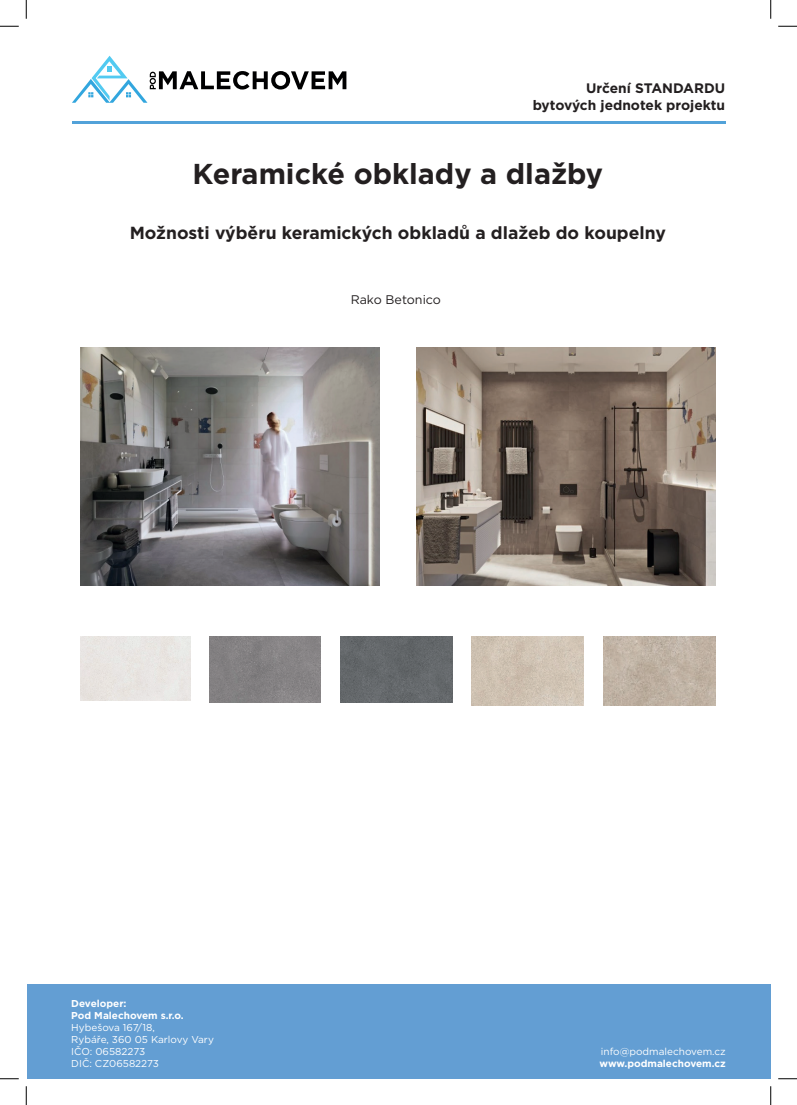
<style>
.page{position:relative;width:797px;height:1105px;background:#fff}
.page>*{position:absolute;margin:0;border:0;box-sizing:border-box;transform-origin:0 0}
.t1{font:700 28.75px "Gotham";color:#231f20}
.t2{font:700 17.5px "Gotham";color:#231f20}
.t3{font:700 13.75px/16.5px "Gotham";color:#231f20;text-align:right}
.t4{font:12.5px "Gotham";color:#231f20}
.t5{font:10px/12px "Gotham";color:#fff}
.t6{font:700 10px/12px "Gotham";color:#fff}
</style>
<div class="page">
<div style="left:27px;top:984px;width:743px;height:95px;background:#639ed3"></div>
<hr style="left:72px;top:122px;width:653px;height:2px;background:#52a2d9">
<svg style="left:72px;top:56px;width:274px;height:47px"></svg>
<img style="left:80px;top:348px;width:300px;height:237px">
<img style="left:416px;top:348px;width:299px;height:237px">
<div style="left:80px;top:636px;width:110px;height:64px;background:#e8e5e2"></div>
<img style="left:210px;top:636px;width:111px;height:66px">
<div style="left:340px;top:636px;width:112px;height:66px;background:#64686b"></div>
<img style="left:471px;top:636px;width:112px;height:69px">
<img style="left:603px;top:636px;width:112px;height:69px">
<svg style="left:0;top:25px;width:19px;height:2px"></svg>
<svg style="left:778px;top:25px;width:19px;height:2px"></svg>
<svg style="left:0;top:1078px;width:19px;height:1px"></svg>
<svg style="left:778px;top:1078px;width:19px;height:1px"></svg>
<svg style="left:25px;top:0;width:2px;height:19px"></svg>
<svg style="left:25px;top:1086px;width:2px;height:19px"></svg>
<svg style="left:770px;top:0;width:1px;height:19px"></svg>
<svg style="left:770px;top:1086px;width:1px;height:19px"></svg>
<h3 class="t3" style="left:532px;top:80px;width:194px">Určení STANDARDU bytových jednotek projektu</h3>
<h1 class="t1" style="left:192px;top:155px;width:412px">Keramické obklady a dlažby</h1>
<h2 class="t2" style="left:130px;top:222px;width:537px">Možnosti výběru keramických obkladů a dlažeb do koupelny</h2>
<p class="t4" style="left:351px;top:291px;width:92px">Rako Betonico</p>
<p class="t6" style="left:71px;top:997px;width:114px">Developer:<br>Pod Malechovem s.r.o.</p>
<p class="t5" style="left:71px;top:1021px;width:144px">Hybešova 167/18,<br>Rybáře, 360 05 Karlovy Vary<br>IČO: 06582273<br>DIČ: CZ06582273</p>
<p class="t5" style="left:601px;top:1045px;width:126px">info@podmalechovem.cz</p>
<p class="t6" style="left:599px;top:1057px;width:128px">www.podmalechovem.cz</p>
</div>
